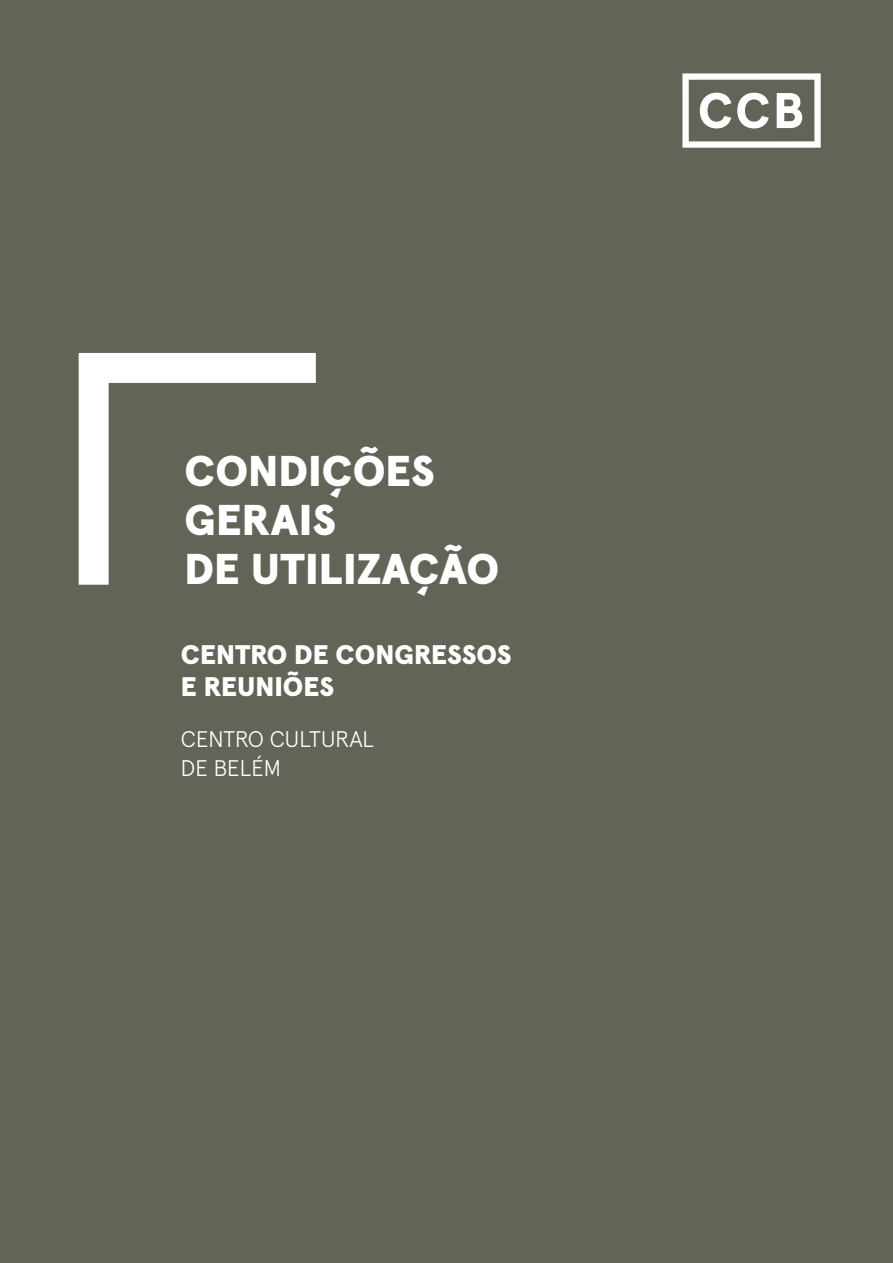
<style>
.page{position:relative;width:893px;height:1263px;background:#636358}
.page>*{position:absolute;margin:0;border:0;box-sizing:border-box;transform-origin:0 0}
.t1{font:900 43.05px/49.2px "Apercu";color:#fff}
.t2{font:900 26.85px/32.2px "Apercu";letter-spacing:-.005em;color:#fff}
.t3{font:300 22.65px/28.7px "Apercu";color:#fff;text-align:right}
</style>
<div class="page">
<svg style="left:682px;top:73px;width:139px;height:75px"></svg>
<svg style="left:78px;top:353px;width:238px;height:232px"></svg>
<p class="t1" style="left:185px;top:442px;width:316px">CONDIÇÕES<br>GERAIS<br>DE UTILIZAÇÃO</p>
<p class="t2" style="left:181px;top:636px;width:332px">CENTRO DE CONGRESSOS<br>E REUNIÕES</p>
<p class="t3" style="left:181px;top:722px;width:30px">CENTRO</p>
<p class="t3" style="left:181px;top:722px;width:103px">CULTURAL<br>DE BELÉM</p>
</div>
